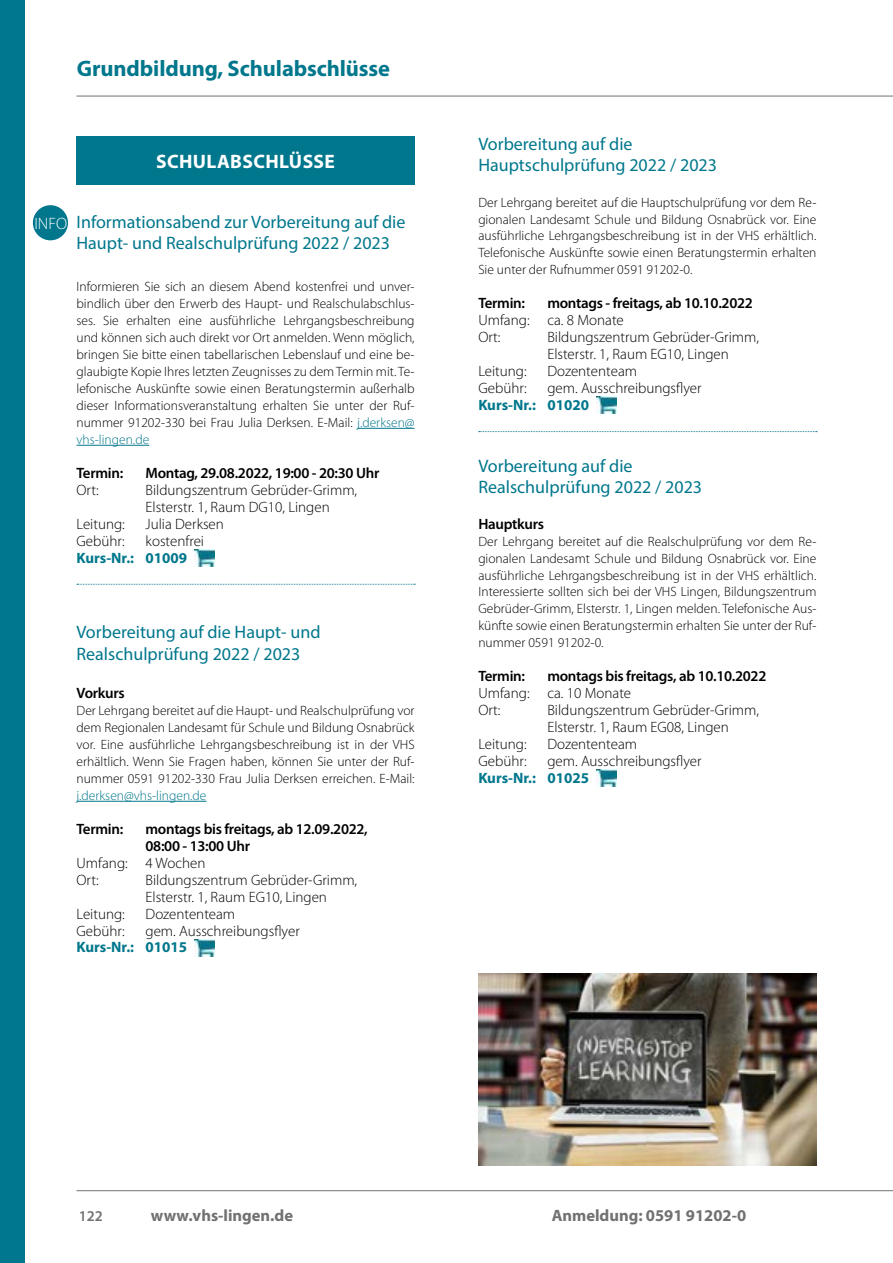
<style>
.page{position:relative;width:893px;height:1263px;background:#fff}
.page>*{position:absolute;margin:0;border:0;box-sizing:border-box;transform-origin:0 0}
.t1{font:700 22.5px "Myriad Pro";letter-spacing:-.005em;color:#00778c}
.t2{font:700 19.5px "Myriad Pro";letter-spacing:.02em;color:#fff}
.t3{font:18px/21.6px "Myriad Pro";color:#00778c}
.t4{font:700 16.5px "Myriad Pro";color:#707172}
.t5{font:300 16.5px "Myriad Pro";color:#fff}
.t6{font:300 15px/17px "Myriad Pro";color:#000}
.t7{font:600 15px/17px "Myriad Pro";letter-spacing:-.02em;color:#000}
.t8{font:700 15px "Myriad Pro";color:#00778c}
.t9{font:600 15px "Myriad Pro";color:#707172}
.t10{font:300 13.5px/17px "Myriad Pro";color:#000;text-align:justify}
.t11{font:300 13.5px "Myriad Pro";color:#00778c}
.s1{color:#00778c}
</style>
<div class="page">
<hr style="left:77px;top:96px;width:816px;height:1px;background:#707172">
<hr style="left:77px;top:1190px;width:816px;height:1px;background:#707172">
<div style="left:0;top:0;width:25px;height:1263px;background:#00778c"></div>
<hr style="left:357px;top:428px;width:58px;height:1px;background:#00778c">
<hr style="left:77px;top:445px;width:72px;height:1px;background:#00778c">
<svg style="left:77px;top:584px;width:338px;height:1px"></svg>
<hr style="left:77px;top:801px;width:129px;height:1px;background:#00778c">
<div style="left:77px;top:136px;width:338px;height:49px;background:#00778c"></div>
<div style="left:33px;top:205px;width:35px;height:35px;background:#00778c;border-radius:50%"></div>
<img style="left:195px;top:549px;width:20px;height:17px">
<img style="left:195px;top:939px;width:20px;height:17px">
<svg style="left:479px;top:431px;width:338px;height:1px"></svg>
<img style="left:596px;top:397px;width:21px;height:17px">
<img style="left:596px;top:770px;width:21px;height:17px">
<img style="left:478px;top:974px;width:338px;height:191px">
<h1 class="t1" style="left:77px;top:54px;width:315px">Grundbildung, Schulabschlüsse</h1>
<h2 class="t2" style="left:156px;top:148px;width:180px">SCHULABSCHLÜSSE</h2>
<p class="t5" style="left:34px;top:213px;width:34px">INFO</p>
<h3 class="t3" style="left:77px;top:210px;width:330px">Informationsabend zur Vorbereitung auf die<br>Haupt- und Realschulprüfung 2022 / 2023</h3>
<p class="t10" style="left:77px;top:278px;width:340px">Informieren Sie sich an diesem Abend kostenfrei und unver&shy;bindlich über den Erwerb des Haupt- und Realschulabschlus&shy;ses. Sie erhalten eine ausführliche Lehrgangsbeschreibung und können sich auch direkt vor Ort anmelden. Wenn möglich, bringen Sie bitte einen tabellarischen Lebenslauf und eine be&shy;glaubigte Kopie Ihres letzten Zeugnisses zu dem Termin mit. Te&shy;lefonische Auskünfte sowie einen Beratungstermin außerhalb dieser Informationsveranstaltung erhalten Sie unter der Ruf&shy;nummer 91202-330 bei Frau Julia Derksen. E-Mail: <span class="s1">j.derksen@ vhs-lingen.de</span></p>
<p class="t7" style="left:77px;top:464px;width:48px">Termin:</p>
<p class="t7" style="left:146px;top:464px;width:235px">Montag, 29.08.2022, 19:00 - 20:30 Uhr</p>
<p class="t6" style="left:77px;top:481px;width:24px">Ort:</p>
<p class="t6" style="left:146px;top:481px;width:213px">Bildungszentrum Gebrüder-Grimm,<br>Elsterstr. 1, Raum DG10, Lingen</p>
<p class="t6" style="left:77px;top:515px;width:50px">Leitung:</p>
<p class="t6" style="left:146px;top:515px;width:80px">Julia Derksen</p>
<p class="t6" style="left:77px;top:532px;width:50px">Gebühr:</p>
<p class="t6" style="left:146px;top:532px;width:60px">kostenfrei</p>
<p class="t8" style="left:77px;top:548px;width:112px">Kurs-Nr.: 01009</p>
<h3 class="t3" style="left:77px;top:621px;width:245px">Vorbereitung auf die Haupt- und<br>Realschulprüfung 2022 / 2023</h3>
<p class="t7" style="left:77px;top:685px;width:50px">Vorkurs</p>
<p class="t10" style="left:77px;top:702px;width:340px">Der Lehrgang bereitet auf die Haupt- und Realschulprüfung vor dem Regionalen Landesamt für Schule und Bildung Osnabrück vor. Eine ausführliche Lehrgangsbeschreibung ist in der VHS erhältlich. Wenn Sie Fragen haben, können Sie unter der Ruf&shy;nummer 0591 91202-330 Frau Julia Derksen erreichen. E-Mail:</p>
<p class="t11" style="left:77px;top:787px;width:131px">j.derksen@vhs-lingen.de</p>
<p class="t7" style="left:77px;top:820px;width:48px">Termin:</p>
<p class="t7" style="left:146px;top:820px;width:224px">montags bis freitags, ab 12.09.2022,<br>08:00 - 13:00 Uhr</p>
<p class="t6" style="left:77px;top:854px;width:131px">Umfang: 4 Wochen<br>Ort:</p>
<p class="t6" style="left:146px;top:871px;width:213px">Bildungszentrum Gebrüder-Grimm,<br>Elsterstr. 1, Raum EG10, Lingen</p>
<p class="t6" style="left:77px;top:905px;width:50px">Leitung:</p>
<p class="t6" style="left:146px;top:905px;width:91px">Dozententeam</p>
<p class="t6" style="left:77px;top:922px;width:50px">Gebühr:</p>
<p class="t6" style="left:146px;top:922px;width:156px">gem. Ausschreibungsflyer</p>
<p class="t8" style="left:77px;top:938px;width:112px">Kurs-Nr.: 01015</p>
<h3 class="t3" style="left:478px;top:132px;width:240px">Vorbereitung auf die<br>Hauptschulprüfung 2022 / 2023</h3>
<p class="t10" style="left:478px;top:193px;width:340px">Der Lehrgang bereitet auf die Hauptschulprüfung vor dem Re&shy;gionalen Landesamt Schule und Bildung Osnabrück vor. Eine ausführliche Lehrgangsbeschreibung ist in der VHS erhältlich.<br>Telefonische Auskünfte sowie einen Beratungstermin erhalten Sie unter der Rufnummer 0591 91202-0.</p>
<p class="t7" style="left:478px;top:295px;width:48px">Termin:</p>
<p class="t7" style="left:547px;top:295px;width:207px">montags - freitags, ab 10.10.2022</p>
<p class="t6" style="left:478px;top:312px;width:147px">Umfang: ca. 8 Monate<br>Ort:</p>
<p class="t6" style="left:547px;top:329px;width:213px">Bildungszentrum Gebrüder-Grimm,<br>Elsterstr. 1, Raum EG10, Lingen</p>
<p class="t6" style="left:478px;top:362px;width:50px">Leitung:</p>
<p class="t6" style="left:547px;top:362px;width:91px">Dozententeam</p>
<p class="t6" style="left:478px;top:379px;width:50px">Gebühr:</p>
<p class="t6" style="left:547px;top:379px;width:156px">gem. Ausschreibungsflyer</p>
<p class="t8" style="left:478px;top:395px;width:112px">Kurs-Nr.: 01020</p>
<h3 class="t3" style="left:478px;top:454px;width:225px">Vorbereitung auf die<br>Realschulprüfung 2022 / 2023</h3>
<p class="t7" style="left:478px;top:515px;width:67px">Hauptkurs</p>
<p class="t10" style="left:478px;top:532px;width:340px">Der Lehrgang bereitet auf die Realschulprüfung vor dem Re&shy;gionalen Landesamt Schule und Bildung Osnabrück vor. Eine ausführliche Lehrgangsbeschreibung ist in der VHS erhältlich.<br>Interessierte sollten sich bei der VHS Lingen, Bildungszentrum Gebrüder-Grimm, Elsterstr. 1, Lingen melden. Telefonische Aus&shy;künfte sowie einen Beratungstermin erhalten Sie unter der Ruf&shy;nummer 0591 91202-0.</p>
<p class="t7" style="left:478px;top:668px;width:48px">Termin:</p>
<p class="t7" style="left:547px;top:668px;width:220px">montags bis freitags, ab 10.10.2022</p>
<p class="t6" style="left:478px;top:684px;width:154px">Umfang: ca. 10 Monate<br>Ort:</p>
<p class="t6" style="left:547px;top:701px;width:213px">Bildungszentrum Gebrüder-Grimm,<br>Elsterstr. 1, Raum EG08, Lingen</p>
<p class="t6" style="left:478px;top:735px;width:50px">Leitung:</p>
<p class="t6" style="left:547px;top:735px;width:91px">Dozententeam</p>
<p class="t6" style="left:478px;top:752px;width:50px">Gebühr:</p>
<p class="t6" style="left:547px;top:752px;width:156px">gem. Ausschreibungsflyer</p>
<p class="t8" style="left:478px;top:768px;width:112px">Kurs-Nr.: 01025</p>
<p class="t9" style="left:79px;top:1208px;width:26px">122</p>
<p class="t4" style="left:151px;top:1204px;width:144px">www.vhs-lingen.de</p>
<p class="t4" style="left:552px;top:1204px;width:196px">Anmeldung: 0591 91202-0</p>
</div>
